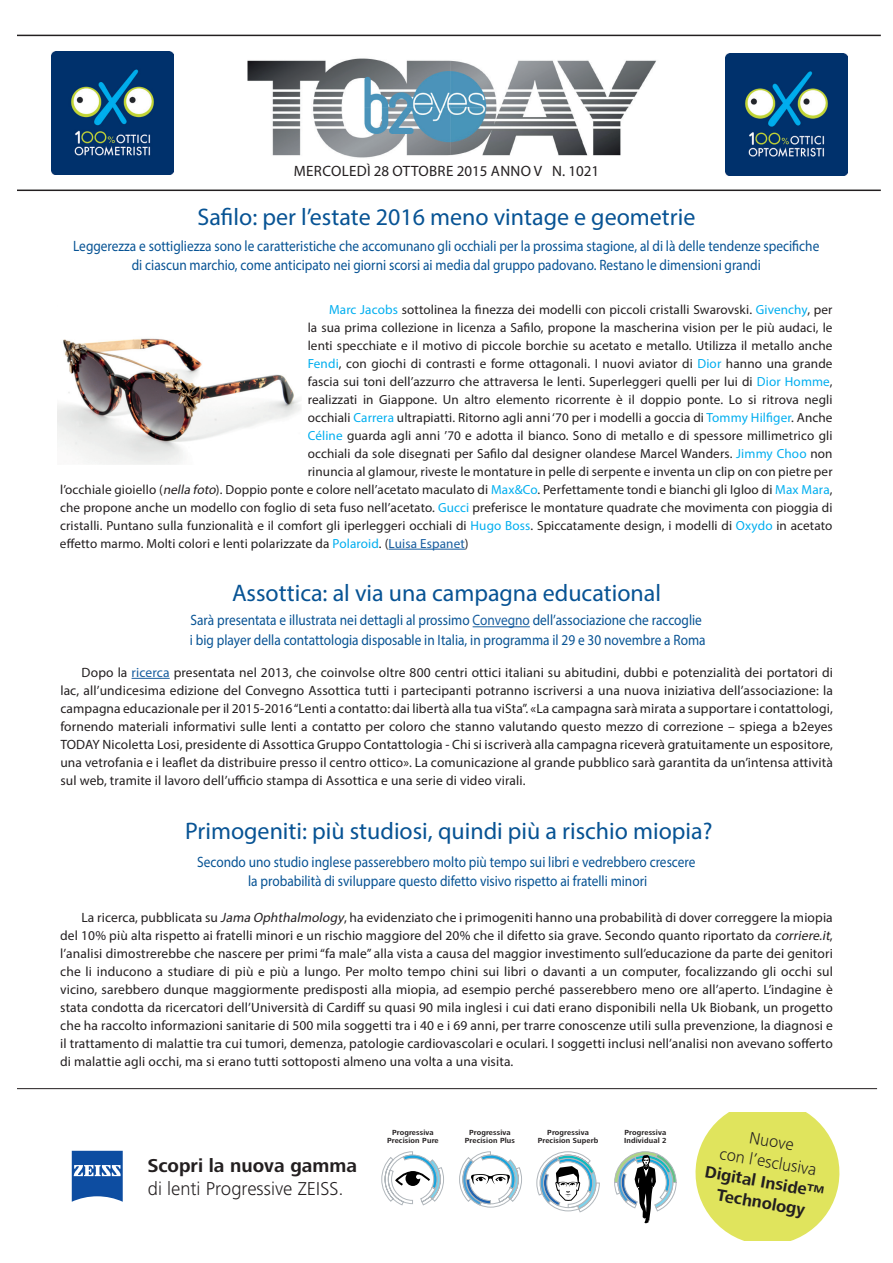
<style>
.page{position:relative;width:893px;height:1263px;background:#fff}
.page>*{position:absolute;margin:0;border:0;box-sizing:border-box;transform-origin:0 0}
.t1{font:24px "Myriad Pro";color:#075394}
.t2{font:300 19.35px "Frutiger Next LT";color:#231f20}
.t3{font:700 19.35px "Frutiger Next LT";color:#231f20}
.t4{font:700 17.1px/20.7px "Frutiger Next LT";color:#231f20;text-align:center}
.t5{font:300 17.1px/20.7px "Frutiger Next LT";color:#231f20;text-align:center}
.t6{font:15px/19.5px "Myriad Pro";color:#075394;text-align:center;scale:.89 1}
.t7{font:15px "Myriad Pro";letter-spacing:.02em;color:#231f20}
.t8{font:13.5px/18px "Myriad Pro";letter-spacing:.01em;color:#231f20;text-align:justify}
.t9{font:13.2px "Myriad Pro";letter-spacing:.01em;color:#231f20}
.t10{font:700 7.65px/8.1px "Frutiger Next LT";letter-spacing:.02em;color:#231f20;text-align:center}
.s1{color:#00aeef}
.s2{font-style:italic}
.s3{color:#175d9e}
</style>
<div class="page">
<img style="left:247px;top:58px;width:409px;height:100px">
<hr style="left:17px;top:1088px;width:860px;height:1px;background:#231f20">
<img style="left:725px;top:54px;width:123px;height:122px">
<img style="left:52px;top:52px;width:122px;height:122px">
<hr style="left:17px;top:190px;width:864px;height:1px;background:#231f20">
<hr style="left:17px;top:35px;width:864px;height:1px;background:#231f20">
<svg style="left:695px;top:1112px;width:145px;height:128px"></svg>
<svg style="left:72px;top:1151px;width:51px;height:51px"></svg>
<svg style="left:381px;top:1151px;width:63px;height:54px"></svg>
<svg style="left:459px;top:1151px;width:63px;height:57px"></svg>
<svg style="left:536px;top:1151px;width:64px;height:61px"></svg>
<svg style="left:614px;top:1151px;width:63px;height:72px"></svg>
<hr style="left:389px;top:549px;width:76px;height:1px;background:#175d9e">
<hr style="left:473px;top:626px;width:57px;height:1px;background:#175d9e">
<hr style="left:132px;top:678px;width:38px;height:1px;background:#175d9e">
<img style="left:58px;top:338px;width:243px;height:126px">
<p class="t7" style="left:294px;top:162px;width:307px">MERCOLEDÌ 28 OTTOBRE 2015 ANNO V N. 1021</p>
<h1 class="t1" style="left:197px;top:202px;width:499px">Safilo: per l’estate 2016 meno vintage e geometrie</h1>
<p class="t6" style="left:73px;top:236px;width:840px">Leggerezza e sottigliezza sono le caratteristiche che accomunano gli occhiali per la prossima stagione, al di là delle tendenze specifiche di ciascun marchio, come anticipato nei giorni scorsi ai media dal gruppo padovano. Restano le dimensioni grandi</p>
<p class="t9" style="left:329px;top:301px;width:505px"><span class="s1">Marc Jacobs</span> sottolinea la finezza dei modelli con piccoli cristalli Swarovski. <span class="s1">Givenchy</span>, per</p>
<p class="t9" style="left:308px;top:319px;width:526px">la sua prima collezione in licenza a Safilo, propone la mascherina vision per le più audaci, le</p>
<p class="t9" style="left:308px;top:337px;width:526px">lenti specchiate e il motivo di piccole borchie su acetato e metallo. Utilizza il metallo anche</p>
<p class="t9" style="left:308px;top:355px;width:526px"><span class="s1">Fendi</span>, con giochi di contrasti e forme ottagonali. I nuovi aviator di <span class="s1">Dior</span> hanno una grande</p>
<p class="t9" style="left:308px;top:373px;width:526px">fascia sui toni dell’azzurro che attraversa le lenti. Superleggeri quelli per lui di <span class="s1">Dior Homme</span>,</p>
<p class="t9" style="left:308px;top:391px;width:526px">realizzati in Giappone. Un altro elemento ricorrente è il doppio ponte. Lo si ritrova negli</p>
<p class="t9" style="left:308px;top:409px;width:526px">occhiali <span class="s1">Carrera</span> ultrapiatti. Ritorno agli anni ‘70 per i modelli a goccia di <span class="s1">Tommy Hilfiger</span>. Anche</p>
<p class="t9" style="left:308px;top:427px;width:526px"><span class="s1">Céline</span> guarda agli anni ’70 e adotta il bianco. Sono di metallo e di spessore millimetrico gli</p>
<p class="t9" style="left:308px;top:445px;width:526px">occhiali da sole disegnati per Safilo dal designer olandese Marcel Wanders. <span class="s1">Jimmy Choo</span> non</p>
<p class="t9" style="left:308px;top:463px;width:526px">rinuncia al glamour, riveste le montature in pelle di serpente e inventa un clip on con pietre per</p>
<p class="t9" style="left:60px;top:481px;width:774px">l’occhiale gioiello (<span class="s2">nella foto</span>). Doppio ponte e colore nell’acetato maculato di <span class="s1">Max&amp;Co</span>. Perfettamente tondi e bianchi gli Igloo di <span class="s1">Max Mara</span>,</p>
<p class="t9" style="left:60px;top:499px;width:774px">che propone anche un modello con foglio di seta fuso nell’acetato. <span class="s1">Gucci</span> preferisce le montature quadrate che movimenta con pioggia di</p>
<p class="t9" style="left:60px;top:517px;width:774px">cristalli. Puntano sulla funzionalità e il comfort gli iperleggeri occhiali di <span class="s1">Hugo Boss</span>. Spiccatamente design, i modelli di <span class="s1">Oxydo</span> in acetato</p>
<p class="t9" style="left:60px;top:535px;width:410px">effetto marmo. Molti colori e lenti polarizzate da <span class="s1">Polaroid</span>. (<span class="s3">Luisa Espanet</span>)</p>
<h1 class="t1" style="left:232px;top:579px;width:431px">Assottica: al via una campagna educational</h1>
<p class="t6" style="left:190px;top:610px;width:581px;text-align:left">Sarà presentata e illustrata nei dettagli al prossimo <span class="s3">Convegno</span> dell’associazione che raccoglie i big player della contattologia disposable in Italia, in programma il 29 e 30 novembre a Roma</p>
<p class="t8" style="left:60px;top:663px;width:774px;text-indent:21px">Dopo la <span class="s3">ricerca</span> presentata nel 2013, che coinvolse oltre 800 centri ottici italiani su abitudini, dubbi e potenzialità dei portatori di lac, all’undicesima edizione del Convegno Assottica tutti i partecipanti potranno iscriversi a una nuova iniziativa dell’associazione: la campagna educazionale per il 2015-2016 “Lenti a contatto: dai libertà alla tua viSta”. «La campagna sarà mirata a supportare i contattologi, fornendo materiali informativi sulle lenti a contatto per coloro che stanno valutando questo mezzo di correzione – spiega a b2eyes TODAY Nicoletta Losi, presidente di Assottica Gruppo Contattologia - Chi si iscriverà alla campagna riceverà gratuitamente un espositore, una vetrofania e i leaflet da distribuire presso il centro ottico». La comunicazione al grande pubblico sarà garantita da un’intensa attività sul web, tramite il lavoro dell’ufficio stampa di Assottica e una serie di video virali.</p>
<h1 class="t1" style="left:185px;top:816px;width:529px">Primogeniti: più studiosi, quindi più a rischio miopia?</h1>
<p class="t6" style="left:197px;top:852px;width:561px">Secondo uno studio inglese passerebbero molto più tempo sui libri e vedrebbero crescere la probabilità di sviluppare questo difetto visivo rispetto ai fratelli minori</p>
<p class="t8" style="left:60px;top:908px;width:774px;text-indent:21px">La ricerca, pubblicata su <span class="s2">Jama Ophthalmology</span>, ha evidenziato che i primogeniti hanno una probabilità di dover correggere la miopia del 10% più alta rispetto ai fratelli minori e un rischio maggiore del 20% che il difetto sia grave. Secondo quanto riportato da <span class="s2">corriere.it</span>, l’analisi dimostrerebbe che nascere per primi “fa male” alla vista a causa del maggior investimento sull’educazione da parte dei genitori che li inducono a studiare di più e più a lungo. Per molto tempo chini sui libri o davanti a un computer, focalizzando gli occhi sul vicino, sarebbero dunque maggiormente predisposti alla miopia, ad esempio perché passerebbero meno ore all’aperto. L’indagine è stata condotta da ricercatori dell’Università di Cardiff su quasi 90 mila inglesi i cui dati erano disponibili nella Uk Biobank, un progetto che ha raccolto informazioni sanitarie di 500 mila soggetti tra i 40 e i 69 anni, per trarre conoscenze utili sulla prevenzione, la diagnosi e il trattamento di malattie tra cui tumori, demenza, patologie cardiovascolari e oculari. I soggetti inclusi nell’analisi non avevano sofferto di malattie agli occhi, ma si erano tutti sottoposti almeno una volta a una visita.</p>
<h2 class="t3" style="left:148px;top:1155px;width:211px">Scopri la nuova gamma</h2>
<h2 class="t2" style="left:148px;top:1178px;width:197px">di lenti Progressive ZEISS.</h2>
<p class="t10" style="left:387px;top:1128px;width:53px">Progressiva<br>Precision Pure</p>
<p class="t10" style="left:465px;top:1128px;width:52px">Progressiva<br>Precision Plus</p>
<p class="t10" style="left:538px;top:1128px;width:62px">Progressiva<br>Precision Superb</p>
<p class="t10" style="left:624px;top:1128px;width:44px;text-align:left">Progressiva<br>Individual 2</p>
<p class="t5" style="left:725px;top:1122px;width:100px;rotate:10deg">Nuove<br>con l’esclusiva</p>
<p class="t4" style="left:707px;top:1161px;width:122px;rotate:10deg">Digital Inside™<br>Technology</p>
</div>
